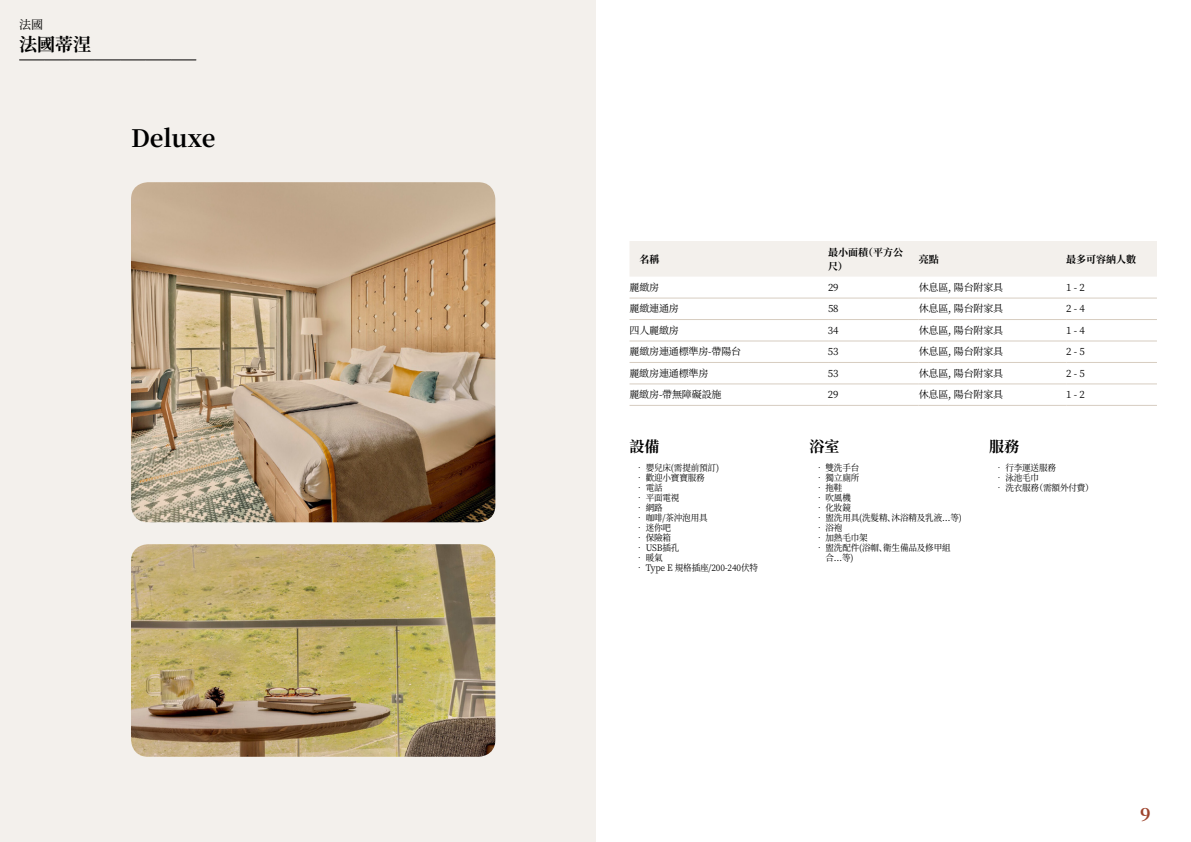
<style>
.page{position:relative;width:1191px;height:842px;background:#fff}
.page>*{position:absolute;margin:0;border:0;box-sizing:border-box;transform-origin:0 0}
.t1{font:700 24px "Noto Serif SC";letter-spacing:-.005em;color:#000}
.t2{font:700 18px "Noto Serif SC";color:#000}
.t3{font:700 18px "Noto Serif SC";color:#9d432c}
.t4{font:700 15px "Noto Serif SC";color:#000}
.t5{font:12px "Noto Serif SC";color:#000}
.t6{font:10px "Noto Serif SC";letter-spacing:-.015em;color:#000}
.t7{font:700 10px/14px "Noto Serif SC";color:#000}
.t8{font:9px/10px "Noto Serif SC";letter-spacing:-.015em;color:#000;scale:.95 1}
</style>
<div class="page">
<div style="left:0;top:0;width:595px;height:842px;background:#f3f0ec"></div>
<img style="left:131px;top:182px;width:364px;height:340px">
<img style="left:131px;top:544px;width:364px;height:213px">
<svg style="left:20px;top:60px;width:176px;height:1px"></svg>
<div style="left:630px;top:241px;width:527px;height:36px;background:#f3f0ec"></div>
<hr style="left:629px;top:298px;width:199px;height:1px;background:#d7cdc1">
<hr style="left:828px;top:298px;width:90px;height:1px;background:#d7cdc1">
<hr style="left:918px;top:298px;width:148px;height:1px;background:#d7cdc1">
<hr style="left:1066px;top:298px;width:91px;height:1px;background:#d7cdc1">
<hr style="left:629px;top:319px;width:199px;height:1px;background:#d7cdc1">
<hr style="left:828px;top:319px;width:90px;height:1px;background:#d7cdc1">
<hr style="left:918px;top:319px;width:148px;height:1px;background:#d7cdc1">
<hr style="left:1066px;top:319px;width:91px;height:1px;background:#d7cdc1">
<hr style="left:629px;top:340px;width:199px;height:1px;background:#d7cdc1">
<hr style="left:828px;top:340px;width:90px;height:1px;background:#d7cdc1">
<hr style="left:918px;top:340px;width:148px;height:1px;background:#d7cdc1">
<hr style="left:1066px;top:340px;width:91px;height:1px;background:#d7cdc1">
<hr style="left:629px;top:362px;width:199px;height:1px;background:#d7cdc1">
<hr style="left:828px;top:362px;width:90px;height:1px;background:#d7cdc1">
<hr style="left:918px;top:362px;width:148px;height:1px;background:#d7cdc1">
<hr style="left:1066px;top:362px;width:91px;height:1px;background:#d7cdc1">
<hr style="left:629px;top:383px;width:199px;height:1px;background:#d7cdc1">
<hr style="left:828px;top:383px;width:90px;height:1px;background:#d7cdc1">
<hr style="left:918px;top:383px;width:148px;height:1px;background:#d7cdc1">
<hr style="left:1066px;top:383px;width:91px;height:1px;background:#d7cdc1">
<hr style="left:629px;top:405px;width:199px;height:1px;background:#d7cdc1">
<hr style="left:828px;top:405px;width:90px;height:1px;background:#d7cdc1">
<hr style="left:918px;top:405px;width:148px;height:1px;background:#d7cdc1">
<hr style="left:1066px;top:405px;width:91px;height:1px;background:#d7cdc1">
<h3 class="t5" style="left:19px;top:17px;width:25px">法國</h3>
<h2 class="t2" style="left:19px;top:34px;width:74px">法國蒂涅</h2>
<h1 class="t1" style="left:131px;top:124px;width:86px">Deluxe</h1>
<p class="t7" style="left:639px;top:252px;width:21px">名稱</p>
<p class="t7" style="left:828px;top:245px;width:76px">最小面積（平方公尺）</p>
<p class="t7" style="left:918px;top:252px;width:21px">亮點</p>
<p class="t7" style="left:1066px;top:252px;width:71px">最多可容納人數</p>
<p class="t6" style="left:629px;top:282px;width:31px">麗緻房</p>
<p class="t6" style="left:828px;top:282px;width:12px">29</p>
<p class="t6" style="left:918px;top:282px;width:86px">休息區, 陽台附家具</p>
<p class="t6" style="left:1066px;top:282px;width:20px">1 - 2</p>
<p class="t6" style="left:629px;top:303px;width:51px">麗緻連通房</p>
<p class="t6" style="left:828px;top:303px;width:12px">58</p>
<p class="t6" style="left:918px;top:303px;width:86px">休息區, 陽台附家具</p>
<p class="t6" style="left:1066px;top:303px;width:20px">2 - 4</p>
<p class="t6" style="left:629px;top:325px;width:51px">四人麗緻房</p>
<p class="t6" style="left:828px;top:325px;width:12px">34</p>
<p class="t6" style="left:918px;top:325px;width:86px">休息區, 陽台附家具</p>
<p class="t6" style="left:1066px;top:325px;width:20px">1 - 4</p>
<p class="t6" style="left:629px;top:346px;width:113px">麗緻房連通標準房-帶陽台</p>
<p class="t6" style="left:828px;top:346px;width:12px">53</p>
<p class="t6" style="left:918px;top:346px;width:86px">休息區, 陽台附家具</p>
<p class="t6" style="left:1066px;top:346px;width:20px">2 - 5</p>
<p class="t6" style="left:629px;top:367px;width:80px">麗緻房連通標準房</p>
<p class="t6" style="left:828px;top:367px;width:12px">53</p>
<p class="t6" style="left:918px;top:367px;width:86px">休息區, 陽台附家具</p>
<p class="t6" style="left:1066px;top:367px;width:20px">2 - 5</p>
<p class="t6" style="left:629px;top:389px;width:94px">麗緻房-帶無障礙設施</p>
<p class="t6" style="left:828px;top:389px;width:12px">29</p>
<p class="t6" style="left:918px;top:389px;width:86px">休息區, 陽台附家具</p>
<p class="t6" style="left:1066px;top:389px;width:20px">1 - 2</p>
<h3 class="t4" style="left:629px;top:438px;width:31px">設備</h3>
<p class="t8" style="left:635px;top:463px;width:90px">• 嬰兒床(需提前預訂)</p>
<p class="t8" style="left:635px;top:473px;width:75px">• 歡迎小寶寶服務</p>
<p class="t8" style="left:635px;top:483px;width:30px">• 電話</p>
<p class="t8" style="left:635px;top:493px;width:48px">• 平面電視</p>
<p class="t8" style="left:635px;top:503px;width:30px">• 網路</p>
<p class="t8" style="left:635px;top:513px;width:78px">• 咖啡/茶沖泡用具</p>
<p class="t8" style="left:635px;top:523px;width:39px">• 迷你吧</p>
<p class="t8" style="left:635px;top:533px;width:39px">• 保險箱</p>
<p class="t8" style="left:635px;top:543px;width:48px">• USB插孔</p>
<p class="t8" style="left:635px;top:553px;width:30px">• 暖氣</p>
<p class="t8" style="left:635px;top:563px;width:131px">• Type E 規格插座/200-240伏特</p>
<h3 class="t4" style="left:809px;top:438px;width:31px">浴室</h3>
<p class="t8" style="left:815px;top:463px;width:48px">• 雙洗手台</p>
<p class="t8" style="left:815px;top:473px;width:48px">• 獨立廁所</p>
<p class="t8" style="left:815px;top:483px;width:30px">• 拖鞋</p>
<p class="t8" style="left:815px;top:493px;width:39px">• 吹風機</p>
<p class="t8" style="left:815px;top:503px;width:39px">• 化妝鏡</p>
<p class="t8" style="left:815px;top:513px;width:156px">• 盥洗用具(洗髮精、沐浴精及乳液…等)</p>
<p class="t8" style="left:815px;top:523px;width:30px">• 浴袍</p>
<p class="t8" style="left:815px;top:533px;width:57px">• 加熱毛巾架</p>
<p class="t8" style="left:825px;top:543px;width:133px;text-indent:-10px">• 盥洗配件(浴帽、衛生備品及修甲組合…等)</p>
<h3 class="t4" style="left:989px;top:438px;width:31px">服務</h3>
<p class="t8" style="left:994px;top:463px;width:66px">• 行李運送服務</p>
<p class="t8" style="left:994px;top:473px;width:48px">• 泳池毛巾</p>
<p class="t8" style="left:994px;top:483px;width:105px">• 洗衣服務（需額外付費）</p>
<h2 class="t3" style="left:1140px;top:804px;width:12px">9</h2>
</div>
